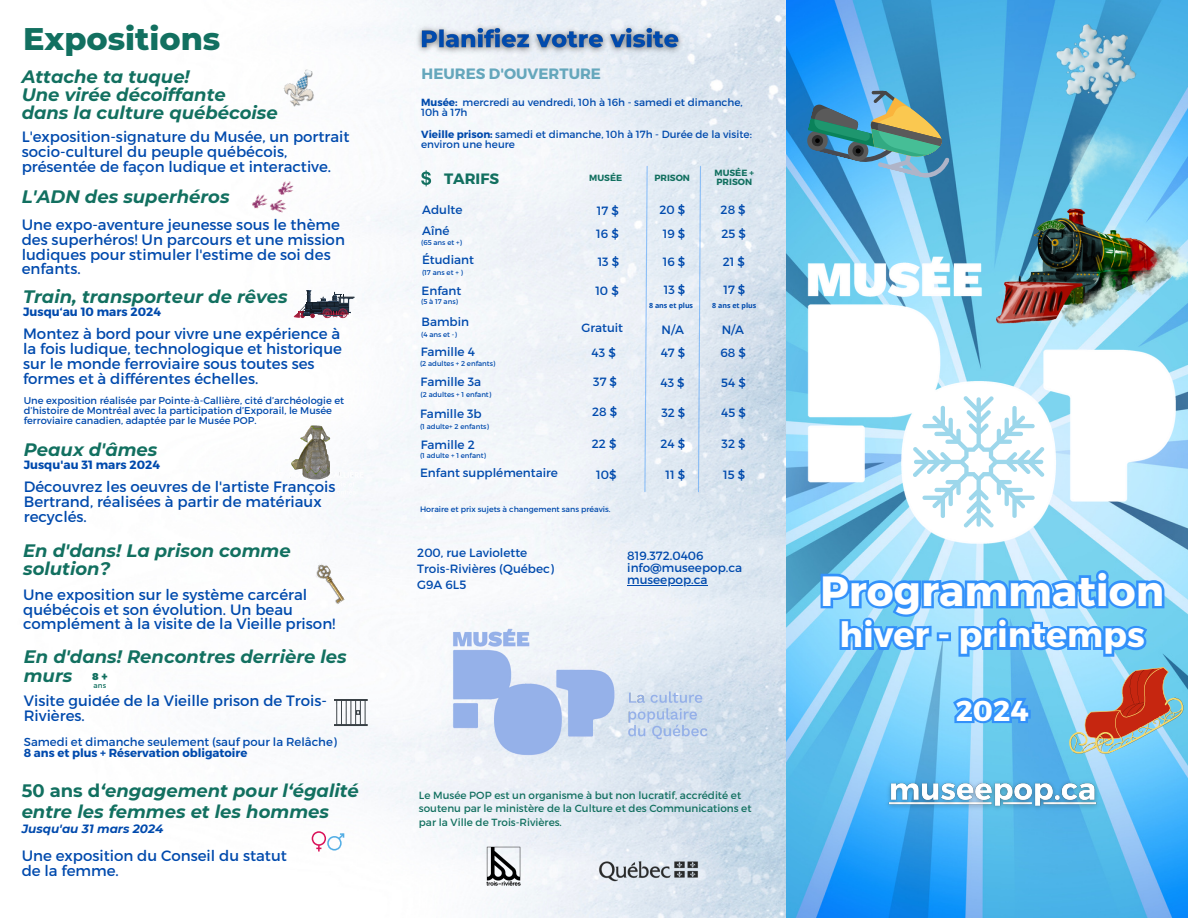
<style>
.page{position:relative;width:1188px;height:918px;background:#fff}
.page>*{position:absolute;margin:0;border:0;box-sizing:border-box;transform-origin:0 0}
.t1{font:700 42.3px "Montserrat";color:#fff}
.t2{font:700 34.8px "Montserrat";color:#fff}
.t3{font:800 31.95px "Montserrat";color:#127060}
.t4{font:700 28.8px "Montserrat";color:#fff}
.t5{font:italic 700 18px/18px "Montserrat";color:#127060}
.t6{font:15px/14.7px "Montserrat";color:#004aad}
.t7{font:700 15px "Montserrat";color:#65a7bc}
.t8{font:700 15px "Montserrat";color:#127060}
.t9{font:12px "Montserrat";color:#004aad}
.t10{font:700 12px "Montserrat";color:#004aad}
.t11{font:italic 700 12px "Montserrat";color:#004aad}
.t12{font:11.55px "Montserrat";color:#004aad}
.t13{font:700 11.55px "Montserrat";color:#004aad}
.t14{font:10.35px/13.8px "Montserrat";color:#127060}
.t15{font:10.35px/10.5px "Montserrat";color:#004aad}
.t16{font:900 10.35px "Work Sans";color:#127060}
.t17{font:9.9px/9.9px "Montserrat";color:#004aad}
.t18{font:700 9px/9px "Montserrat";color:#127060}
.t19{font:7.95px "Montserrat";color:#004aad}
.t20{font:7.2px "Montserrat";color:#127060}
.t21{font:7.05px "Montserrat";color:#004aad}
.t22{font:700 7.05px "Open Sans";color:#004aad}
.s1{font-style:normal}
.s2{font-weight:700}
</style>
<div class="page">
<img style="left:234px;top:0;width:954px;height:918px">
<svg style="left:644px;top:165px;width:4px;height:327px"></svg>
<svg style="left:698px;top:165px;width:3px;height:327px"></svg>
<svg style="left:421px;top:170px;width:10px;height:16px"></svg>
<img style="left:450px;top:626px;width:274px;height:132px">
<img style="left:589px;top:851px;width:118px;height:36px">
<img style="left:264px;top:458px;width:104px;height:43px">
<img style="left:787px;top:218px;width:401px;height:377px">
<img style="left:996px;top:125px;width:192px;height:205px">
<svg style="left:805px;top:88px;width:145px;height:95px;background:#5697ac"></svg>
<img style="left:1051px;top:15px;width:92px;height:98px">
<svg style="left:913px;top:396px;width:131px;height:131px"></svg>
<img style="left:475px;top:839px;width:56px;height:56px">
<img style="left:279px;top:64px;width:44px;height:49px">
<img style="left:244px;top:177px;width:57px;height:46px">
<svg style="left:294px;top:290px;width:61px;height:28px"></svg>
<img style="left:291px;top:426px;width:42px;height:54px">
<img style="left:311px;top:561px;width:37px;height:45px">
<svg style="left:312px;top:831px;width:32px;height:21px"></svg>
<svg style="left:334px;top:699px;width:34px;height:27px"></svg>
<img style="left:410px;top:16px;width:280px;height:45px">
<hr style="left:627px;top:585px;width:81px;height:1px;background:#004aad">
<svg style="left:818px;top:567px;width:370px;height:191px;background:#77bce9"></svg>
<img style="left:880px;top:770px;width:223px;height:46px">
<p class="t3" style="left:23px;top:19px;width:199px">Expositions</p>
<h6 class="t5" style="left:22px;top:67px;width:258px">Attache ta tuque!<br>Une virée décoiffante<br>dans la culture québécoise</h6>
<p class="t6" style="left:22px;top:129px;width:329px">L'exposition-signature du Musée, un portrait socio-culturel du peuple québécois, présentée de façon ludique et interactive.</p>
<p class="t5" style="left:22px;top:188px;width:209px">L'ADN des superhéros</p>
<h4 class="t6" style="left:22px;top:217px;width:325px">Une expo-aventure jeunesse sous le thème des superhéros! Un parcours et une mission ludiques pour stimuler l'estime de soi des enfants.</h4>
<h4 class="t5" style="left:23px;top:287px;width:266px">Train, transporteur de rêves</h4>
<h4 class="t10" style="left:23px;top:304px;width:139px">Jusqu‘au 10 mars 2024</h4>
<h6 class="t6" style="left:23px;top:325px;width:320px">Montez à bord pour vivre une expérience à la fois ludique, technologique et historique sur le monde ferroviaire sous toutes ses formes et à différentes échelles.</h6>
<p class="t17" style="left:24px;top:395px;width:322px">Une exposition réalisée par Pointe-à-Callière, cité d’archéologie et d’histoire de Montréal avec la participation d’Exporail, le Musée ferroviaire canadien, adaptée par le Musée POP.</p>
<p class="t5" style="left:24px;top:441px;width:135px">Peaux d'âmes</p>
<p class="t10" style="left:24px;top:457px;width:138px">Jusqu'au 31 mars 2024</p>
<p class="t6" style="left:24px;top:478px;width:313px">Découvrez les oeuvres de l'artiste François<br>Bertrand, réalisées à partir de matériaux recyclés.</p>
<p class="t5" style="left:23px;top:542px;width:269px">En d'dans! La prison comme solution?</p>
<p class="t6" style="left:23px;top:587px;width:314px">Une exposition sur le système carcéral québécois et son évolution. Un beau complément à la visite de la Vieille prison!</p>
<h4 class="t5" style="left:24px;top:648px;width:325px;line-height:18.5px">En d'dans! Rencontres derrière les murs</h4>
<h6 class="t6" style="left:24px;top:692px;width:305px;line-height:15.5px">Visite guidée de la Vieille prison de Trois-<br>Rivières.</h6>
<p class="t12" style="left:24px;top:734px;width:315px">Samedi et dimanche seulement (sauf pour la Relâche)</p>
<h4 class="t13" style="left:24px;top:746px;width:225px">8 ans et plus + Réservation obligatoire</h4>
<h6 class="t16" style="left:92px;top:671px;width:17px">8+</h6>
<p class="t20" style="left:94px;top:680px;width:14px">ans</p>
<p class="t5" style="left:22px;top:780px;width:339px;line-height:21.3px"><span class="s1">50 ans d</span>‘engagement pour l‘égalité entre les femmes et les hommes</p>
<p class="t11" style="left:22px;top:821px;width:143px">Jusqu'au 31 mars 2024</p>
<p class="t6" style="left:22px;top:847px;width:267px;line-height:15.5px">Une exposition du Conseil du statut de la femme.</p>
<p class="t7" style="left:422px;top:64px;width:181px">HEURES D'OUVERTURE</p>
<p class="t15" style="left:421px;top:96px;width:323px"><span class="s2">Musée:</span> mercredi au vendredi, 10h à 16h - samedi et dimanche,<br>10h à 17h</p>
<p class="t15" style="left:421px;top:128px;width:332px"><span class="s2">Vieille prison:</span> samedi et dimanche, 10h à 17h - Durée de la visite: environ une heure</p>
<p class="t8" style="left:444px;top:169px;width:57px">TARIFS</p>
<p class="t18" style="left:589px;top:173px;width:34px">MUSÉE</p>
<p class="t18" style="left:654px;top:173px;width:37px">PRISON</p>
<p class="t18" style="left:715px;top:168px;width:41px">MUSÉE +<br>PRISON</p>
<p class="t9" style="left:422px;top:202px;width:42px">Adulte</p>
<p class="t9" style="left:597px;top:203px;width:24px">17 $</p>
<p class="t9" style="left:660px;top:202px;width:27px">20 $</p>
<p class="t9" style="left:721px;top:202px;width:27px">28 $</p>
<p class="t9" style="left:422px;top:252px;width:54px">Étudiant</p>
<p class="t21" style="left:422px;top:268px;width:43px">(17 ans et + )</p>
<p class="t9" style="left:422px;top:223px;width:29px">Aîné</p>
<p class="t21" style="left:421px;top:238px;width:42px">(65 ans et +)</p>
<p class="t9" style="left:596px;top:226px;width:24px">16 $</p>
<p class="t9" style="left:663px;top:226px;width:24px">19 $</p>
<p class="t9" style="left:721px;top:226px;width:26px">25 $</p>
<p class="t9" style="left:598px;top:254px;width:23px">13 $</p>
<p class="t9" style="left:663px;top:254px;width:24px">16 $</p>
<p class="t9" style="left:723px;top:254px;width:24px">21 $</p>
<p class="t9" style="left:422px;top:283px;width:41px">Enfant</p>
<p class="t21" style="left:421px;top:297px;width:38px">(5 à 17 ans)</p>
<p class="t9" style="left:422px;top:314px;width:49px">Bambin</p>
<p class="t21" style="left:421px;top:330px;width:37px">(4 ans et -)</p>
<p class="t9" style="left:595px;top:283px;width:25px">10 $</p>
<p class="t9" style="left:664px;top:282px;width:23px">13 $</p>
<p class="t9" style="left:723px;top:282px;width:24px">17 $</p>
<p class="t22" style="left:649px;top:300px;width:46px">8 ans et plus</p>
<p class="t9" style="left:662px;top:322px;width:24px">N/A</p>
<p class="t9" style="left:722px;top:322px;width:24px">N/A</p>
<p class="t22" style="left:712px;top:301px;width:46px">8 ans et plus</p>
<h5 class="t9" style="left:581px;top:320px;width:43px">Gratuit</h5>
<p class="t9" style="left:421px;top:344px;width:56px">Famille 4</p>
<p class="t21" style="left:420px;top:359px;width:77px">(2 adultes + 2 enfants)</p>
<p class="t9" style="left:592px;top:345px;width:26px">43 $</p>
<p class="t9" style="left:661px;top:345px;width:26px">47 $</p>
<p class="t9" style="left:721px;top:345px;width:27px">68 $</p>
<p class="t9" style="left:421px;top:374px;width:62px">Famille 3a</p>
<p class="t21" style="left:421px;top:390px;width:72px">(2 adultes + 1 enfant)</p>
<p class="t9" style="left:593px;top:374px;width:25px">37 $</p>
<p class="t9" style="left:661px;top:375px;width:26px">43 $</p>
<p class="t9" style="left:721px;top:375px;width:26px">54 $</p>
<p class="t9" style="left:420px;top:406px;width:63px">Famille 3b</p>
<p class="t21" style="left:420px;top:422px;width:70px">(1 adulte+ 2 enfants)</p>
<p class="t9" style="left:592px;top:404px;width:27px">28 $</p>
<p class="t9" style="left:661px;top:405px;width:26px">32 $</p>
<p class="t9" style="left:721px;top:405px;width:26px">45 $</p>
<p class="t9" style="left:421px;top:437px;width:56px">Famille 2</p>
<p class="t21" style="left:420px;top:451px;width:67px">(1 adulte + 1 enfant)</p>
<p class="t9" style="left:592px;top:436px;width:26px">22 $</p>
<p class="t9" style="left:661px;top:436px;width:26px">24 $</p>
<p class="t9" style="left:722px;top:436px;width:26px">32 $</p>
<p class="t9" style="left:420px;top:465px;width:139px">Enfant supplémentaire</p>
<p class="t9" style="left:596px;top:467px;width:22px">10$</p>
<p class="t9" style="left:665px;top:467px;width:21px">11 $</p>
<p class="t9" style="left:723px;top:467px;width:24px">15 $</p>
<h5 class="t19" style="left:420px;top:504px;width:192px">Horaire et prix sujets à changement sans préavis.</h5>
<p class="t9" style="left:417px;top:545px;width:112px">200, rue Laviolette</p>
<p class="t9" style="left:417px;top:561px;width:138px">Trois-Rivières (Québec)</p>
<p class="t9" style="left:417px;top:577px;width:51px">G9A 6L5</p>
<p class="t9" style="left:627px;top:548px;width:78px">819.372.0406</p>
<p class="t9" style="left:627px;top:560px;width:117px">info@museepop.ca</p>
<p class="t9" style="left:627px;top:572px;width:82px">museepop.ca</p>
<p class="t14" style="left:419px;top:788px;width:334px">Le Musée POP est un organisme à but non lucratif, accrédité et soutenu par le ministère de la Culture et des Communications et par la Ville de Trois-Rivières.</p>
<p class="t1" style="left:820px;top:563px;width:346px">Programmation</p>
<p class="t2" style="left:839px;top:612px;width:307px">hiver - printemps</p>
<p class="t4" style="left:956px;top:692px;width:74px">2024</p>
</div>
